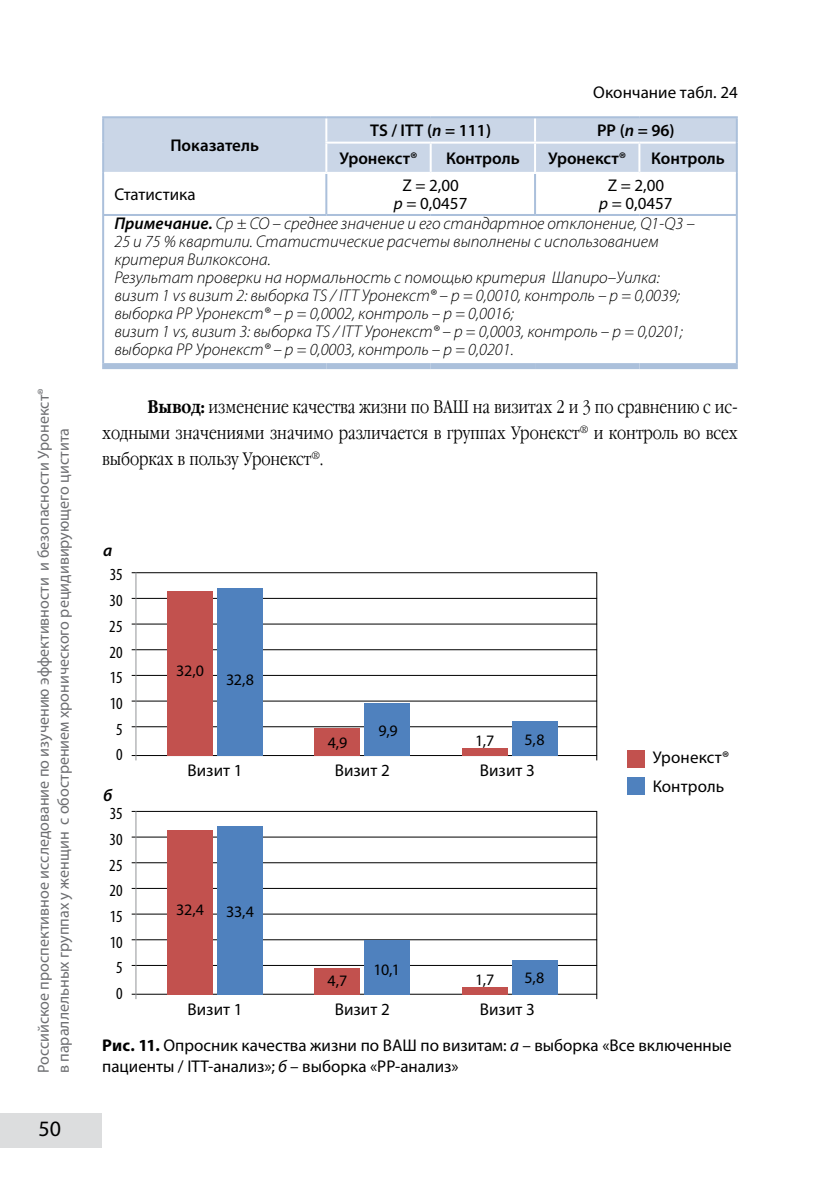
<style>
.page{position:relative;width:840px;height:1191px;background:#fff}
.page>*{position:absolute;margin:0;border:0;box-sizing:border-box;transform-origin:0 0}
.t1{font:22px "Myriad Pro";color:#000}
.t2{font:300 18px/26px "Garamond Narrow C";color:#000;text-align:justify}
.t3{font:italic 300 17px "Myriad Pro";color:#000}
.t4{font:17px/18px "Myriad Pro";color:#000}
.t5{font:600 17px "Myriad Pro";color:#000}
.t6{font:condensed 17px/25.8px "Myriad Pro";letter-spacing:-.005em;color:#000;text-align:center}
.t7{font:italic 600 17px "Myriad Pro";color:#000}
.t8{font:16px/20px "Myriad Pro";color:#6d6e71}
.t9{font:16px "Myriad Pro";letter-spacing:-.02em;color:#000}
.s1{font-style:italic}
.s2{font-weight:600}
.s3{font-weight:700}
</style>
<div class="page">
<div style="left:0;top:1113px;width:102px;height:34px;background:#dcddde"></div>
<div style="left:104px;top:118px;width:631px;height:54px;background:#cad6e7"></div>
<hr style="left:325px;top:118px;width:2px;height:24px;background:#fff">
<hr style="left:533px;top:118px;width:2px;height:24px;background:#fff">
<hr style="left:325px;top:142px;width:105px;height:2px;background:#fff">
<hr style="left:325px;top:144px;width:2px;height:28px;background:#fff">
<hr style="left:430px;top:142px;width:104px;height:2px;background:#fff">
<hr style="left:429px;top:144px;width:2px;height:28px;background:#fff">
<hr style="left:534px;top:142px;width:105px;height:2px;background:#fff">
<hr style="left:533px;top:144px;width:2px;height:28px;background:#fff">
<hr style="left:639px;top:142px;width:96px;height:2px;background:#fff">
<hr style="left:638px;top:144px;width:2px;height:28px;background:#fff">
<hr style="left:325px;top:174px;width:2px;height:40px;background:#abc0db">
<hr style="left:533px;top:174px;width:2px;height:40px;background:#abc0db">
<hr style="left:102px;top:118px;width:2px;height:25px;background:#abc0db">
<hr style="left:102px;top:143px;width:2px;height:30px;background:#abc0db">
<hr style="left:735px;top:118px;width:2px;height:25px;background:#abc0db">
<hr style="left:735px;top:143px;width:2px;height:30px;background:#abc0db">
<hr style="left:102px;top:173px;width:2px;height:41px;background:#abc0db">
<hr style="left:735px;top:173px;width:2px;height:41px;background:#abc0db">
<hr style="left:102px;top:116px;width:224px;height:2px;background:#abc0db">
<hr style="left:326px;top:116px;width:104px;height:2px;background:#abc0db">
<hr style="left:430px;top:116px;width:104px;height:2px;background:#abc0db">
<hr style="left:534px;top:116px;width:105px;height:2px;background:#abc0db">
<hr style="left:639px;top:116px;width:98px;height:2px;background:#abc0db">
<hr style="left:102px;top:214px;width:224px;height:2px;background:#abc0db">
<hr style="left:102px;top:216px;width:2px;height:147px;background:#abc0db">
<hr style="left:326px;top:214px;width:104px;height:2px;background:#abc0db">
<hr style="left:430px;top:214px;width:104px;height:2px;background:#abc0db">
<hr style="left:534px;top:214px;width:105px;height:2px;background:#abc0db">
<hr style="left:639px;top:214px;width:98px;height:2px;background:#abc0db">
<hr style="left:735px;top:216px;width:2px;height:147px;background:#abc0db">
<div style="left:102px;top:363px;width:224px;height:6px;background:#abc0db"></div>
<div style="left:326px;top:363px;width:104px;height:6px;background:#abc0db"></div>
<div style="left:430px;top:363px;width:104px;height:6px;background:#abc0db"></div>
<div style="left:534px;top:363px;width:105px;height:6px;background:#abc0db"></div>
<div style="left:639px;top:363px;width:98px;height:6px;background:#abc0db"></div>
<hr style="left:132px;top:755px;width:464px;height:1px;background:#000">
<hr style="left:132px;top:726px;width:464px;height:1px;background:#000">
<hr style="left:132px;top:700px;width:464px;height:1px;background:#000">
<hr style="left:132px;top:675px;width:464px;height:1px;background:#000">
<hr style="left:132px;top:649px;width:464px;height:1px;background:#000">
<hr style="left:132px;top:623px;width:464px;height:1px;background:#000">
<hr style="left:132px;top:598px;width:464px;height:1px;background:#000">
<hr style="left:132px;top:572px;width:464px;height:1px;background:#000">
<hr style="left:135px;top:572px;width:1px;height:188px;background:#939598">
<hr style="left:596px;top:572px;width:1px;height:188px;background:#000">
<div style="left:167px;top:592px;width:46px;height:164px;background:#c2514e"></div>
<div style="left:217px;top:588px;width:45px;height:168px;background:#4f81be"></div>
<div style="left:314px;top:728px;width:46px;height:28px;background:#c2514e"></div>
<div style="left:364px;top:703px;width:46px;height:53px;background:#4f81be"></div>
<div style="left:462px;top:749px;width:45px;height:7px;background:#c2514e"></div>
<div style="left:511px;top:721px;width:46px;height:35px;background:#4f81be"></div>
<div style="left:627px;top:777px;width:17px;height:17px;background:#4f81be"></div>
<div style="left:627px;top:750px;width:17px;height:17px;background:#c2514e"></div>
<hr style="left:132px;top:994px;width:464px;height:1px;background:#000">
<hr style="left:132px;top:965px;width:464px;height:1px;background:#000">
<hr style="left:132px;top:939px;width:464px;height:1px;background:#000">
<hr style="left:132px;top:913px;width:464px;height:1px;background:#000">
<hr style="left:132px;top:888px;width:464px;height:1px;background:#000">
<hr style="left:132px;top:862px;width:464px;height:1px;background:#000">
<hr style="left:132px;top:836px;width:464px;height:1px;background:#000">
<hr style="left:132px;top:811px;width:464px;height:1px;background:#000">
<hr style="left:135px;top:811px;width:1px;height:188px;background:#939598">
<hr style="left:596px;top:811px;width:1px;height:188px;background:#000">
<div style="left:167px;top:830px;width:46px;height:164px;background:#c2514e"></div>
<div style="left:217px;top:826px;width:45px;height:168px;background:#4f81be"></div>
<div style="left:314px;top:967px;width:46px;height:27px;background:#c2514e"></div>
<div style="left:364px;top:939px;width:46px;height:55px;background:#4f81be"></div>
<div style="left:462px;top:987px;width:45px;height:7px;background:#c2514e"></div>
<div style="left:511px;top:960px;width:46px;height:34px;background:#4f81be"></div>
<p class="t8" style="left:33px;top:1073px;width:687px;rotate:-90deg">Российское проспективное исследование по изучению эффективности и безопасности Уронекст® в параллельных группах у женщин с обострением хронического рецидивирующего цистита</p>
<p class="t1" style="left:38px;top:1115px;width:24px">50</p>
<p class="t5" style="left:170px;top:135px;width:90px">Показатель</p>
<p class="t4" style="left:593px;top:83px;width:146px">Окончание табл. 24</p>
<p class="t5" style="left:370px;top:120px;width:122px">TS / ITT (<span class="s1">n</span> = 111)</p>
<p class="t5" style="left:596px;top:120px;width:79px">PP (<span class="s1">n</span> = 96)</p>
<p class="t5" style="left:339px;top:148px;width:80px">Уронекст®</p>
<p class="t5" style="left:446px;top:148px;width:75px">Контроль</p>
<p class="t5" style="left:547px;top:148px;width:80px">Уронекст®</p>
<p class="t5" style="left:651px;top:148px;width:75px">Контроль</p>
<p class="t4" style="left:114px;top:185px;width:83px">Статистика</p>
<p class="t4" style="left:394px;top:176px;width:75px;text-align:center">Z = 2,00<br><span class="s1">p</span> = 0,0457</p>
<p class="t4" style="left:607px;top:176px;width:58px">Z = 2,00</p>
<p class="t4" style="left:599px;top:194px;width:75px"><span class="s1">p</span> = 0,0457</p>
<p class="t3" style="left:114px;top:213px;width:581px"><span class="s2">Примечание.</span> Ср ± СО – среднее значение и его стандартное отклонение, Q1-Q3 –</p>
<p class="t3" style="left:114px;top:231px;width:545px">25 и 75 % квартили. Статистические расчеты выполнены с использованием</p>
<p class="t3" style="left:114px;top:249px;width:158px">критерия Вилкоксона.</p>
<p class="t3" style="left:114px;top:267px;width:546px">Результат проверки на нормальность с помощью критерия Шапиро–Уилка:</p>
<p class="t3" style="left:114px;top:285px;width:566px">визит 1 vs визит 2: выборка TS / ITT Уронекст® – p = 0,0010, контроль – p = 0,0039;</p>
<p class="t3" style="left:114px;top:303px;width:400px">выборка PP Уронекст® – p = 0,0002, контроль – p = 0,0016;</p>
<p class="t3" style="left:114px;top:321px;width:569px">визит 1 vs, визит 3: выборка TS / ITT Уронекст® – p = 0,0003, контроль – p = 0,0201;</p>
<p class="t3" style="left:114px;top:339px;width:400px">выборка PP Уронекст® – p = 0,0003, контроль – p = 0,0201.</p>
<p class="t2" style="left:102px;top:394px;width:636px;text-indent:45px"><span class="s3">Вывод:</span> изменение качества жизни по ВАШ на визитах 2 и 3 по сравнению с ис&shy;ходными значениями значимо различается в группах Уронекст<sup>®</sup> и контроль во всех выборках в пользу Уронекст<sup>®</sup>.</p>
<p class="t7" style="left:103px;top:539px;width:11px">а</p>
<p class="t6" style="left:109px;top:561px;width:15px">35<br>30<br>25<br>20<br>15<br>10<br>5<br>0</p>
<p class="t7" style="left:103px;top:784px;width:11px">б</p>
<p class="t6" style="left:109px;top:800px;width:15px">35<br>30<br>25<br>20<br>15<br>10<br>5<br>0</p>
<p class="t9" style="left:176px;top:661px;width:29px">32,0</p>
<p class="t9" style="left:226px;top:670px;width:30px">32,8</p>
<p class="t9" style="left:378px;top:721px;width:21px">9,9</p>
<p class="t9" style="left:327px;top:732px;width:21px">4,9</p>
<p class="t9" style="left:475px;top:731px;width:21px">1,7</p>
<p class="t9" style="left:524px;top:729px;width:22px">5,8</p>
<p class="t4" style="left:187px;top:761px;width:57px">Визит 1</p>
<p class="t4" style="left:334px;top:761px;width:57px">Визит 2</p>
<p class="t4" style="left:479px;top:761px;width:57px">Визит 3</p>
<p class="t9" style="left:176px;top:899px;width:29px">32,4</p>
<p class="t9" style="left:226px;top:901px;width:29px">33,4</p>
<p class="t9" style="left:373px;top:959px;width:28px">10,1</p>
<p class="t9" style="left:327px;top:971px;width:21px">4,7</p>
<p class="t9" style="left:475px;top:969px;width:21px">1,7</p>
<p class="t9" style="left:524px;top:968px;width:22px">5,8</p>
<p class="t4" style="left:187px;top:1000px;width:57px">Визит 1</p>
<p class="t4" style="left:334px;top:1000px;width:57px">Визит 2</p>
<p class="t4" style="left:479px;top:1000px;width:57px">Визит 3</p>
<p class="t4" style="left:652px;top:742px;width:78px;line-height:29.4px">Уронекст®<br>Контроль</p>
<p class="t4" style="left:102px;top:1035px;width:630px;line-height:20.4px"><span class="s3">Рис. 11.</span> Опросник качества жизни по ВАШ по визитам: <span class="s1">а</span> – выборка «Все включенные пациенты / ITT-анализ»; <span class="s1">б</span> – выборка «PP-анализ»</p>
</div>
